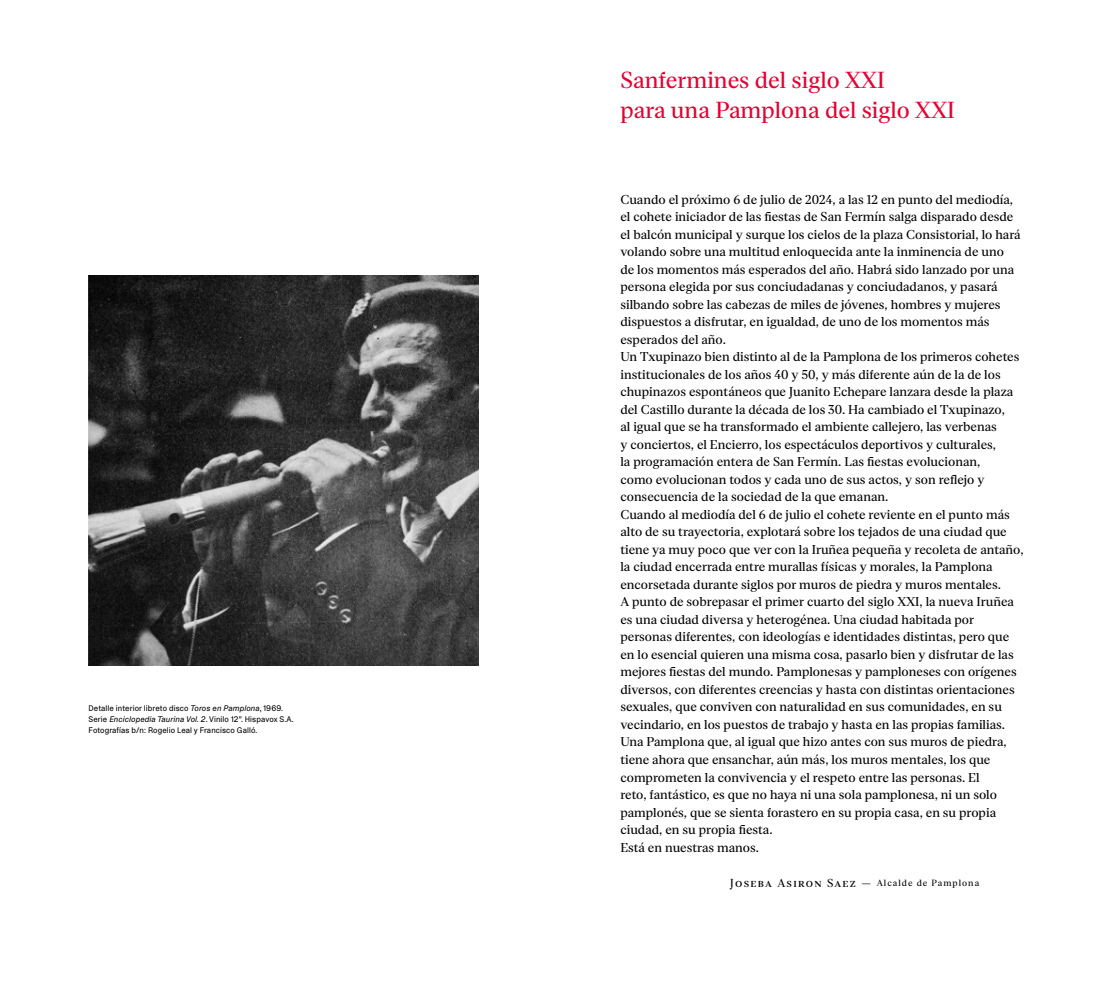
<style>
.page{position:relative;width:1099px;height:993px;background:#fff}
.page>*{position:absolute;margin:0;border:0;box-sizing:border-box;transform-origin:0 0}
.t1{font:22.5px/30px "Eliza";color:#e40234}
.t2{font:12.5px/17.5px "Eliza";color:#000}
.t3{font:11.25px "Eliza";letter-spacing:.115em;color:#000}
.t4{font:8.12px/10.6px "ABC Camera Plain";letter-spacing:.01em;color:#000}
.s1{font-style:italic}
.s2{font-size:8.75px}
</style>
<div class="page">
<img style="left:89px;top:275px;width:389px;height:390px">
<p class="t4" style="left:89px;top:703px;width:206px">Detalle interior libreto disco <span class="s1">Toros en Pamplona</span>, 1969<span class="s1">.<br></span>Serie <span class="s1">Enciclopedia Taurina Vol. 2</span>. Vinilo 12”. Hispavox S.A.<br>Fotografías b/n: Rogelio Leal y Francisco Galló.</p>
<h1 class="t1" style="left:620px;top:66px;width:336px">Sanfermines del siglo XXI<br>para una Pamplona del siglo XXI</h1>
<p class="t2" style="left:620px;top:190px;width:405px">Cuando el próximo 6 de julio de 2024, a las 12 en punto del mediodía, el cohete iniciador de las fiestas de San Fermín salga disparado desde el balcón municipal y surque los cielos de la plaza Consistorial, lo hará volando sobre una multitud enloquecida ante la inminencia de uno<br>de los momentos más esperados del año. Habrá sido lanzado por una persona elegida por sus conciudadanas y conciudadanos, y pasará silbando sobre las cabezas de miles de jóvenes, hombres y mujeres dispuestos a disfrutar, en igualdad, de uno de los momentos más esperados del año.<br>Un Txupinazo bien distinto al de la Pamplona de los primeros cohetes institucionales de los años 40 y 50, y más diferente aún de la de los chupinazos espontáneos que Juanito Echepare lanzara desde la plaza del Castillo durante la década de los 30. Ha cambiado el Txupinazo,<br>al igual que se ha transformado el ambiente callejero, las verbenas<br>y conciertos, el Encierro, los espectáculos deportivos y culturales,<br>la programación entera de San Fermín. Las fiestas evolucionan,<br>como evolucionan todos y cada uno de sus actos, y son reflejo y consecuencia de la sociedad de la que emanan.<br>Cuando al mediodía del 6 de julio el cohete reviente en el punto más alto de su trayectoria, explotará sobre los tejados de una ciudad que tiene ya muy poco que ver con la Iruñea pequeña y recoleta de antaño, la ciudad encerrada entre murallas físicas y morales, la Pamplona encorsetada durante siglos por muros de piedra y muros mentales.<br>A punto de sobrepasar el primer cuarto del siglo XXI, la nueva Iruñea es una ciudad diversa y heterogénea. Una ciudad habitada por personas diferentes, con ideologías e identidades distintas, pero que en lo esencial quieren una misma cosa, pasarlo bien y disfrutar de las mejores fiestas del mundo. Pamplonesas y pamploneses con orígenes diversos, con diferentes creencias y hasta con distintas orientaciones sexuales, que conviven con naturalidad en sus comunidades, en su vecindario, en los puestos de trabajo y hasta en las propias familias.<br>Una Pamplona que, al igual que hizo antes con sus muros de piedra, tiene ahora que ensanchar, aún más, los muros mentales, los que comprometen la convivencia y el respeto entre las personas. El<br>reto, fantástico, es que no haya ni una sola pamplonesa, ni un solo pamplonés, que se sienta forastero en su propia casa, en su propia ciudad, en su propia fiesta.<br>Está en nuestras manos.</p>
<p class="t3" style="left:730px;top:875px;width:250px">Joseba Asiron Saez — <span class="s2">Alcalde de Pamplona</span></p>
</div>
